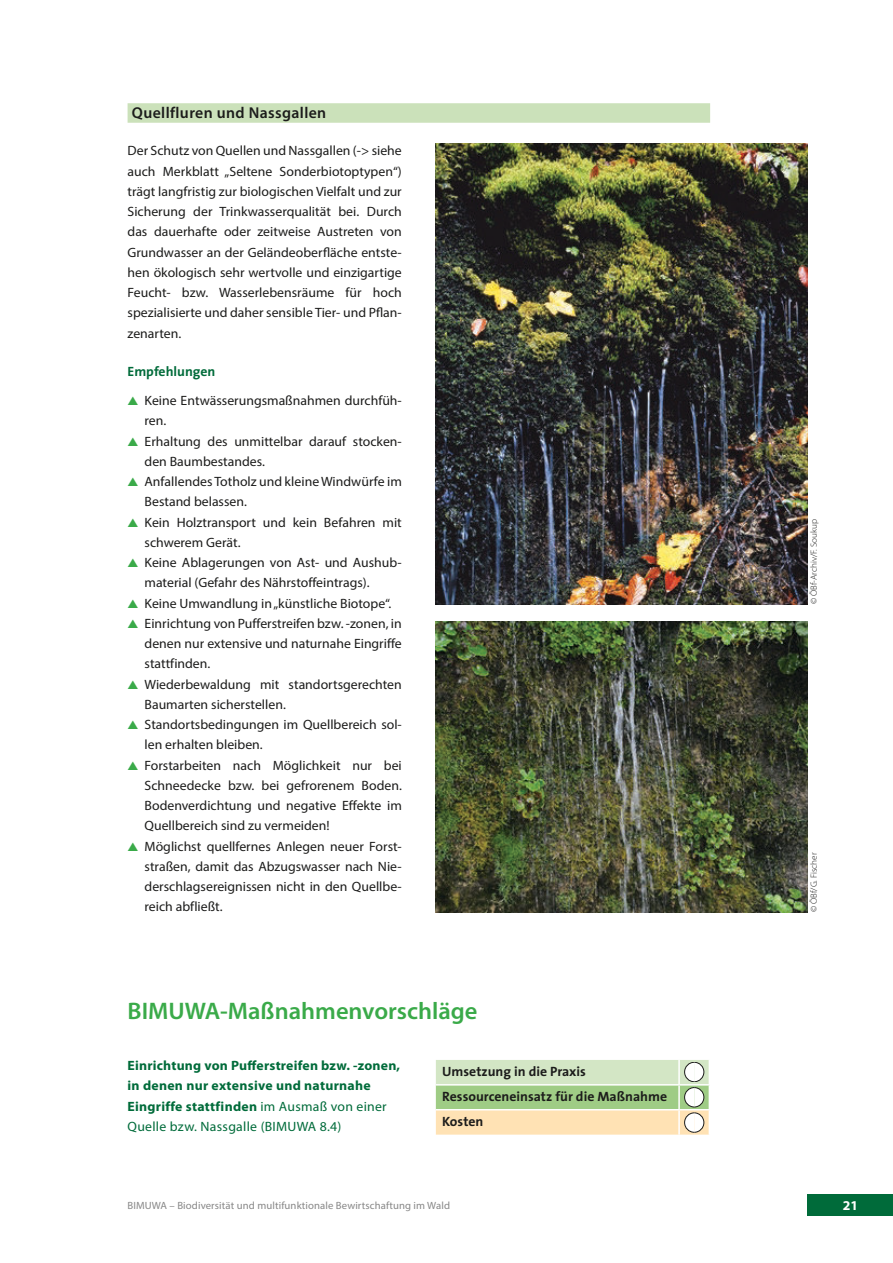
<style>
.page{position:relative;width:893px;height:1263px;background:#fff}
.page>*{position:absolute;margin:0;border:0;box-sizing:border-box;transform-origin:0 0}
.t1{font:600 24px "Myriad Pro";color:#3aaa49}
.t2{font:600 15.75px "Myriad Pro";letter-spacing:.025em;color:#1c1c1b}
.t3{font:13.5px/20.2px "Myriad Pro";color:#1c1c1b}
.t4{font:700 13.5px/20.2px "Myriad Pro";letter-spacing:.02em;color:#006b3a}
.t5{font:13.5px/24.9px "The Sans CV Bold";color:#1c1c1b}
.t6{font:13.5px "The Sans CV Bold";color:#006b3a}
.t7{font:700 13.5px "Myriad Pro";color:#fff}
.t8{font:10.5px "Myriad Pro";letter-spacing:.01em;color:#878787}
.t9{font:300 9px "Myriad Pro";color:#1c1c1b}
.s1{color:#3aaa49}
.s2{font-weight:400}
</style>
<div class="page">
<div style="left:808px;top:1195px;width:85px;height:21px;background:#006b3a"></div>
<div style="left:128px;top:103px;width:582px;height:20px;background:#cbe1ba"></div>
<svg style="left:436px;top:1060px;width:274px;height:75px;background:#d3ddb1"></svg>
<img style="left:436px;top:144px;width:372px;height:460px">
<img style="left:436px;top:621px;width:372px;height:291px">
<p class="t2" style="left:132px;top:105px;width:196px">Quellfluren und Nassgallen</p>
<p class="t3" style="left:128px;top:141px;width:276px;text-align:justify">Der Schutz von Quellen und Nassgallen (-&gt; siehe auch Merkblatt „Seltene Sonderbiotoptypen“) trägt langfristig zur biologischen Vielfalt und zur Sicherung der Trinkwasserqualität bei. Durch das dauerhafte oder zeitweise Austreten von Grundwasser an der Geländeoberfläche entste&shy;hen ökologisch sehr wertvolle und einzigartige Feucht- bzw. Wasserlebensräume für hoch spezialisierte und daher sensible Tier- und Pflan&shy;zenarten.</p>
<p class="t6" style="left:128px;top:366px;width:89px">Empfehlungen</p>
<p class="t3" style="left:145px;top:391px;width:259px;text-indent:-17px"><span class="s1">▲</span> Keine Entwässerungsmaßnahmen durchfüh&shy;ren.</p>
<p class="t3" style="left:145px;top:432px;width:259px;text-indent:-17px"><span class="s1">▲</span> Erhaltung des unmittelbar darauf stocken&shy;den Baumbestandes.</p>
<p class="t3" style="left:145px;top:472px;width:259px;text-indent:-17px"><span class="s1">▲</span> Anfallendes Totholz und kleine Windwürfe im<br>Bestand belassen.</p>
<p class="t3" style="left:145px;top:513px;width:259px;text-indent:-17px"><span class="s1">▲</span> Kein Holztransport und kein Befahren mit schwerem Gerät.</p>
<p class="t3" style="left:145px;top:553px;width:259px;text-indent:-17px"><span class="s1">▲</span> Keine Ablagerungen von Ast- und Aushub&shy;material (Gefahr des Nährstoffeintrags).</p>
<p class="t3" style="left:128px;top:594px;width:265px"><span class="s1">▲</span> Keine Umwandlung in „künstliche Biotope“.</p>
<p class="t3" style="left:145px;top:614px;width:259px;text-align:justify;text-indent:-17px"><span class="s1">▲</span> Einrichtung von Pufferstreifen bzw. -zonen, in denen nur extensive und naturnahe Eingriffe stattfinden.</p>
<p class="t3" style="left:145px;top:675px;width:259px;text-indent:-17px"><span class="s1">▲</span> Wiederbewaldung mit standortsgerechten<br>Baumarten sicherstellen.</p>
<p class="t3" style="left:145px;top:715px;width:259px;text-indent:-17px"><span class="s1">▲</span> Standortsbedingungen im Quellbereich sol&shy;len erhalten bleiben.</p>
<p class="t3" style="left:145px;top:756px;width:259px;text-align:justify;text-indent:-17px"><span class="s1">▲</span> Forstarbeiten nach Möglichkeit nur bei Schneedecke bzw. bei gefrorenem Boden.<br>Bodenverdichtung und negative Effekte im Quellbereich sind zu vermeiden!</p>
<p class="t3" style="left:145px;top:837px;width:259px;text-align:justify;text-indent:-17px"><span class="s1">▲</span> Möglichst quellfernes Anlegen neuer Forst&shy;straßen, damit das Abzugswasser nach Nie&shy;derschlagsereignissen nicht in den Quellbe&shy;reich abfließt.</p>
<h1 class="t1" style="left:128px;top:999px;width:352px">BIMUWA-Maßnahmenvorschläge</h1>
<p class="t4" style="left:128px;top:1056px;width:274px">Einrichtung von Pufferstreifen bzw. -zonen, in denen nur extensive und naturnahe Eingriffe stattfinden <span class="s2">im Ausmaß von einer Quelle bzw. Nassgalle (BIMUWA 8.4)</span></p>
<p class="t5" style="left:442px;top:1060px;width:226px">Umsetzung in die Praxis<br>Ressourceneinsatz für die Maßnahme<br>Kosten</p>
<p class="t9" style="left:809px;top:604px;width:87px;rotate:-90deg">© ÖBf-Archiv/F. Soukup</p>
<p class="t9" style="left:809px;top:912px;width:61px;rotate:-90deg">© ÖBf/G. Fischer</p>
<p class="t8" style="left:128px;top:1200px;width:324px">BIMUWA – Biodiversität und multifunktionale Bewirtschaftung im Wald</p>
<p class="t7" style="left:843px;top:1198px;width:17px">21</p>
</div>
